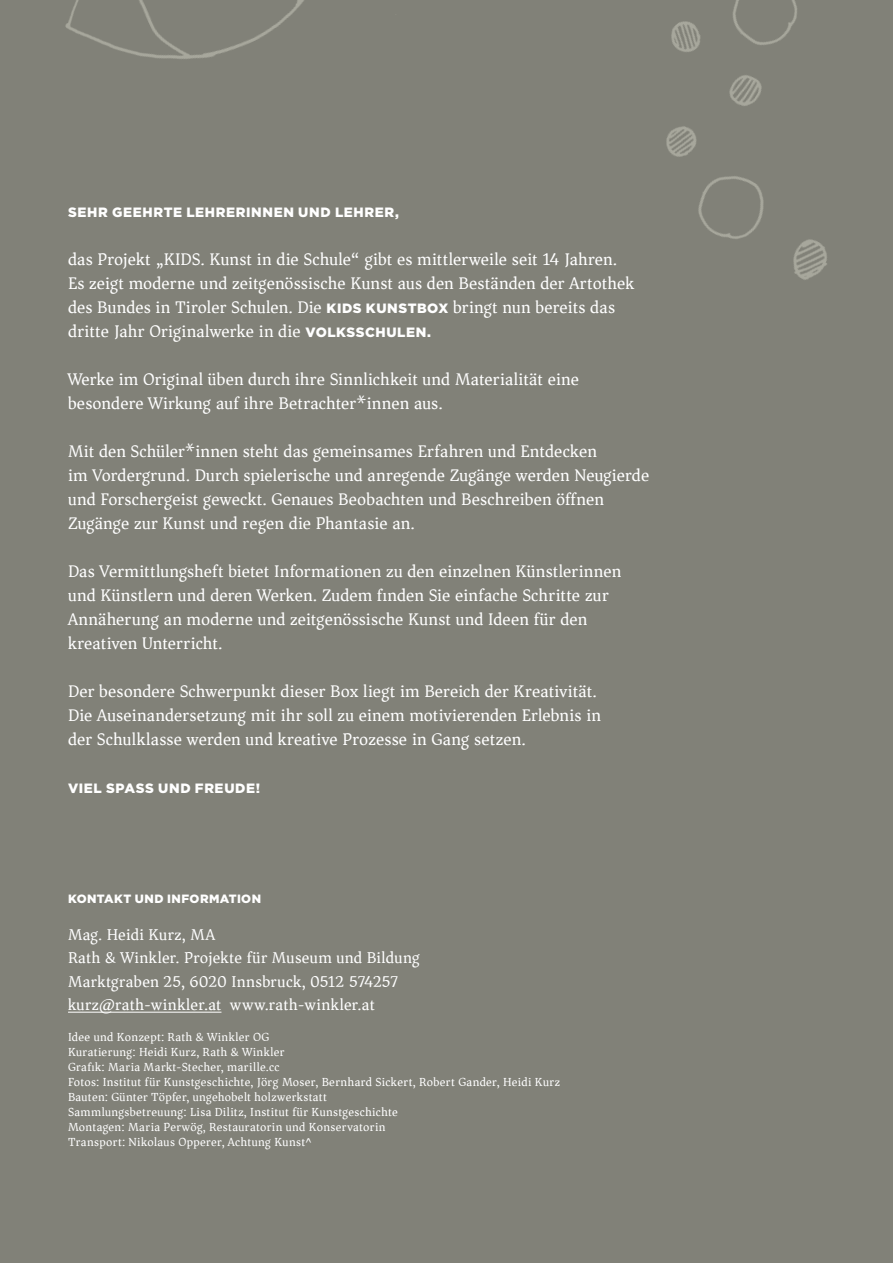
<style>
.page{position:relative;width:893px;height:1263px;background:#818178}
.page>*{position:absolute;margin:0;border:0;box-sizing:border-box;transform-origin:0 0}
.t1{font:17.25px/24px "Asar";letter-spacing:.005em;color:#fff}
.t2{font:16.05px/23.5px "Asar";letter-spacing:.02em;color:#fff}
.t3{font:900 13.5px "Gotham";letter-spacing:.05em;color:#fff}
.t4{font:12px/15px "Asar";letter-spacing:.03em;color:#fff}
.t5{font:900 12px "Gotham";letter-spacing:.035em;color:#fff}
.s1{font-family:"Gotham";font-weight:900;font-size:13.5px}
</style>
<div class="page">
<hr style="left:68px;top:1012px;width:153px;height:1px;background:#fff">
<img style="left:65px;top:0;width:239px;height:59px">
<img style="left:666px;top:0;width:161px;height:280px">
<p class="t3" style="left:68px;top:203px;width:332px">SEHR GEEHRTE LEHRERINNEN UND LEHRER,</p>
<p class="t1" style="left:68px;top:247px;width:567px">das Projekt „KIDS. Kunst in die Schule“ gibt es mittlerweile seit 14 Jahren.<br>Es zeigt moderne und zeitgenössische Kunst aus den Beständen der Artothek des Bundes in Tiroler Schulen. Die <span class="s1">KIDS KUNSTBOX</span> bringt nun bereits das dritte Jahr Originalwerke in die <span class="s1">VOLKSSCHULEN.</span></p>
<p class="t1" style="left:68px;top:367px;width:513px">Werke im Original üben durch ihre Sinnlichkeit und Materialität eine besondere Wirkung auf ihre Betrachter*innen aus.</p>
<p class="t1" style="left:68px;top:439px;width:583px">Mit den Schüler*innen steht das gemeinsames Erfahren und Entdecken<br>im Vordergrund. Durch spielerische und anregende Zugänge werden Neugierde und Forschergeist geweckt. Genaues Beobachten und Beschreiben öffnen Zugänge zur Kunst und regen die Phantasie an.</p>
<p class="t1" style="left:68px;top:559px;width:555px">Das Vermittlungsheft bietet Informationen zu den einzelnen Künstlerinnen und Künstlern und deren Werken. Zudem finden Sie einfache Schritte zur Annäherung an moderne und zeitgenössische Kunst und Ideen für den kreativen Unterricht.</p>
<p class="t1" style="left:68px;top:679px;width:535px">Der besondere Schwerpunkt dieser Box liegt im Bereich der Kreativität.<br>Die Auseinandersetzung mit ihr soll zu einem motivierenden Erlebnis in der Schulklasse werden und kreative Prozesse in Gang setzen.</p>
<p class="t3" style="left:68px;top:779px;width:194px">VIEL SPASS UND FREUDE!</p>
<p class="t5" style="left:68px;top:890px;width:195px">KONTAKT UND INFORMATION</p>
<p class="t2" style="left:68px;top:922px;width:353px">Mag. Heidi Kurz, MA<br>Rath &amp; Winkler. Projekte für Museum und Bildung Marktgraben 25, 6020 Innsbruck, 0512 574257 kurz@rath-winkler.at www.rath-winkler.at</p>
<p class="t4" style="left:68px;top:1030px;width:493px">Idee und Konzept: Rath &amp; Winkler OG<br>Kuratierung: Heidi Kurz, Rath &amp; Winkler<br>Grafik: Maria Markt-Stecher, marille.cc<br>Fotos: Institut für Kunstgeschichte, Jörg Moser, Bernhard Sickert, Robert Gander, Heidi Kurz Bauten: Günter Töpfer, ungehobelt holzwerkstatt<br>Sammlungsbetreuung: Lisa Dilitz, Institut für Kunstgeschichte<br>Montagen: Maria Perwög, Restauratorin und Konservatorin<br>Transport: Nikolaus Opperer, Achtung Kunst^</p>
</div>
